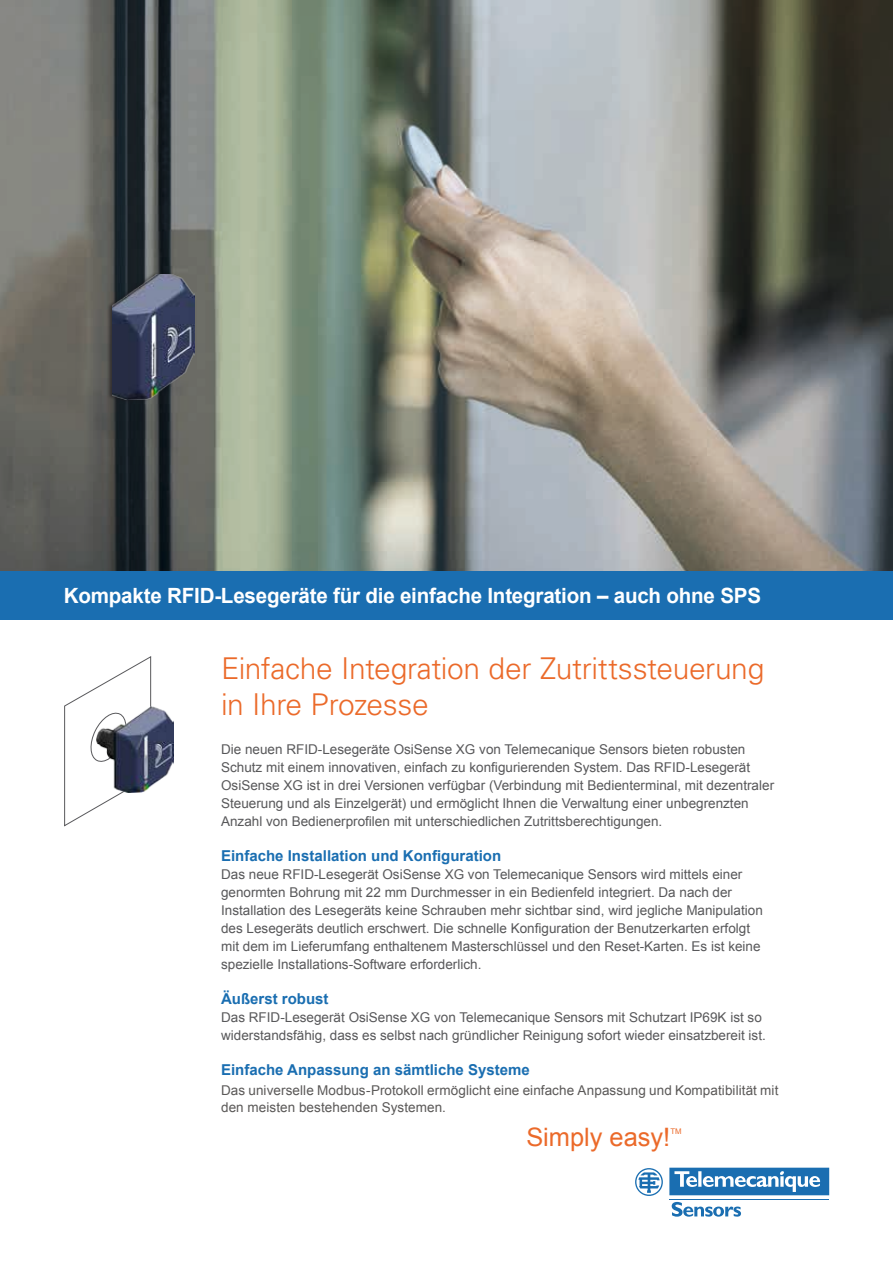
<style>
.page{position:relative;width:893px;height:1263px;background:#fff}
.page>*{position:absolute;margin:0;border:0;box-sizing:border-box;transform-origin:0 0}
.t1{font:300 30px/36px "Univers LT Pro 45";letter-spacing:-.015em;color:#eb6a2a}
.t2{font:25.35px "Arial";color:#eb6a2a}
.t3{font:700 21px "Arial";letter-spacing:-.01em;color:#fff}
.t4{font:700 15px "Arial";color:#1a6eb1}
.t5{font:13.5px/18px "Arial";color:#58585a}
.t6{font:13.5px/16.2px "Arial";letter-spacing:.005em;color:#5b5958}
.t7{font:7.8px "Arial";color:#eb6a2a}
</style>
<div class="page">
<img style="left:0;top:0;width:893px;height:571px">
<div style="left:107px;top:272px;width:87px;height:131px;background:#1a171c;opacity:.55"></div>
<img style="left:113px;top:274px;width:82px;height:126px">
<div style="left:0;top:571px;width:893px;height:48px;background:#1a6eb1"></div>
<svg style="left:64px;top:656px;width:88px;height:171px"></svg>
<img style="left:97px;top:707px;width:76px;height:86px">
<svg style="left:635px;top:1168px;width:28px;height:28px"></svg>
<hr style="left:669px;top:1199px;width:160px;height:1px;background:#1a6eb1">
<svg style="left:672px;top:1202px;width:69px;height:15px"></svg>
<svg style="left:669px;top:1168px;width:160px;height:27px;background:#4d8ec2"></svg>
<h3 class="t3" style="left:64px;top:581px;width:699px">Kompakte RFID-Lesegeräte für die einfache Integration – auch ohne SPS</h3>
<h1 class="t1" style="left:221px;top:650px;width:545px">Einfache Integration der Zutrittssteuerung in Ihre Prozesse</h1>
<p class="t5" style="left:221px;top:740px;width:554px">Die neuen RFID-Lesegeräte OsiSense XG von Telemecanique Sensors bieten robusten Schutz mit einem innovativen, einfach zu konfigurierenden System. Das RFID-Lesegerät OsiSense XG ist in drei Versionen verfügbar (Verbindung mit Bedienterminal, mit dezentraler Steuerung und als Einzelgerät) und ermöglicht Ihnen die Verwaltung einer unbegrenzten Anzahl von Bedienerprofilen mit unterschiedlichen Zutrittsberechtigungen.</p>
<p class="t4" style="left:221px;top:845px;width:282px">Einfache Installation und Konfiguration</p>
<p class="t5" style="left:221px;top:865px;width:543px">Das neue RFID-Lesegerät OsiSense XG von Telemecanique Sensors wird mittels einer genormten Bohrung mit 22 mm Durchmesser in ein Bedienfeld integriert. Da nach der Installation des Lesegeräts keine Schrauben mehr sichtbar sind, wird jegliche Manipulation des Lesegeräts deutlich erschwert. Die schnelle Konfiguration der Benutzerkarten erfolgt mit dem im Lieferumfang enthaltenem Masterschlüssel und den Reset-Karten. Es ist keine spezielle Installations-Software erforderlich.</p>
<p class="t4" style="left:221px;top:988px;width:109px">Äußerst robust</p>
<p class="t5" style="left:221px;top:1008px;width:546px">Das RFID-Lesegerät OsiSense XG von Telemecanique Sensors mit Schutzart IP69K ist so widerstandsfähig, dass es selbst nach gründlicher Reinigung sofort wieder einsatzbereit ist.</p>
<p class="t4" style="left:221px;top:1060px;width:310px">Einfache Anpassung an sämtliche Systeme</p>
<p class="t6" style="left:221px;top:1083px;width:559px">Das universelle Modbus-Protokoll ermöglicht eine einfache Anpassung und Kompatibilität mit den meisten bestehenden Systemen.</p>
<h2 class="t2" style="left:526px;top:1121px;width:145px">Simply easy!</h2>
<p class="t7" style="left:670px;top:1126px;width:13px">TM</p>
</div>
